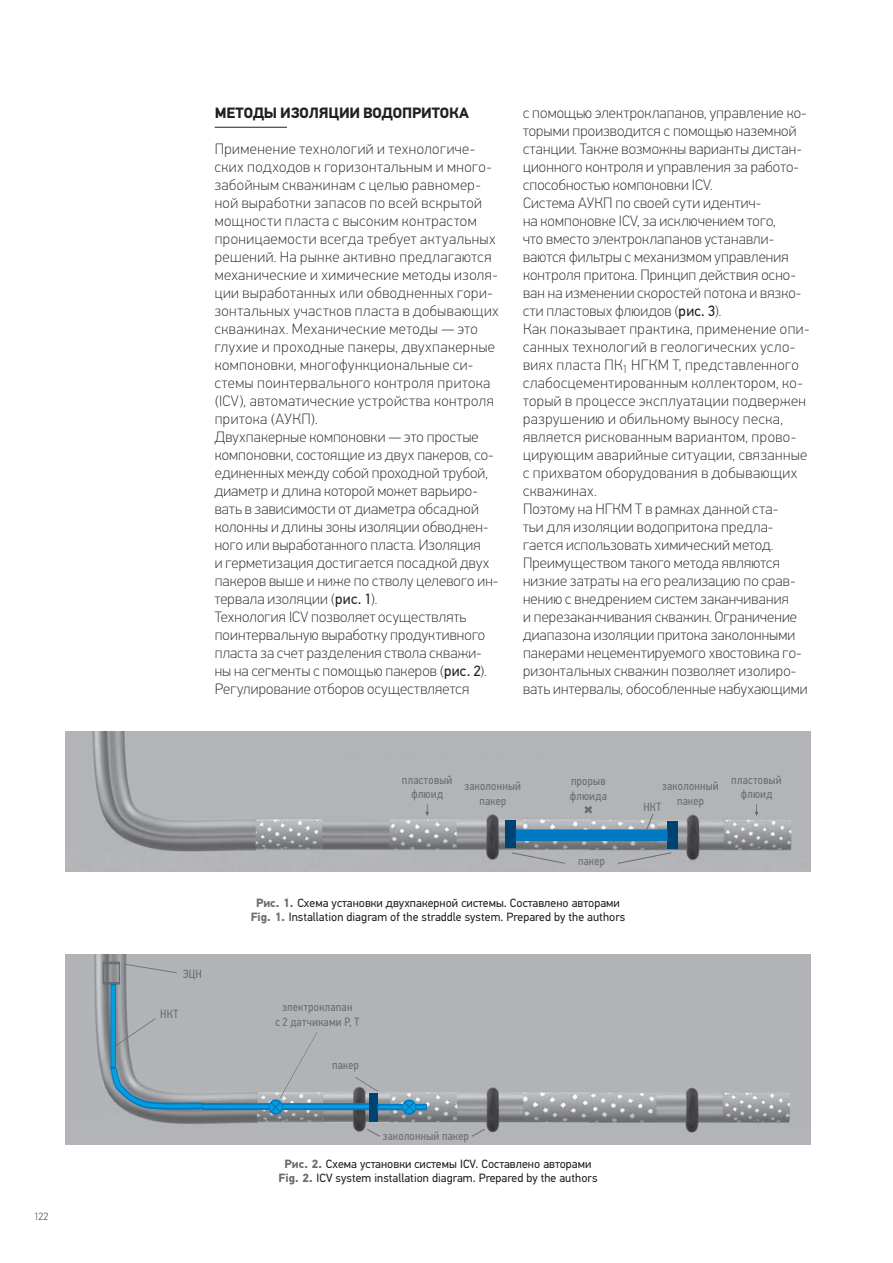
<style>
.page{position:relative;width:893px;height:1263px;background:#fff}
.page>*{position:absolute;margin:0;border:0;box-sizing:border-box;transform-origin:0 0}
.t1{font:100 15px/18px "PFDIN Text Pro";letter-spacing:.02em;color:#231f20}
.t2{font:700 15px "PFDIN Text Pro";letter-spacing:-.01em;color:#231f20}
.t3{font:12px/14.4px "PFDIN Text Pro";letter-spacing:.005em;color:#231f20;text-align:center}
.t4{font:12px/14.4px "PF Din Text Cond Pro";letter-spacing:.02em;color:#6c6d70;text-align:center}
.t5{font:100 10.5px "PFDIN Text Pro";color:#231f20}
.s1{font-weight:400}
.s2{font-weight:700;color:#6c6d70}
</style>
<div class="page">
<hr style="left:215px;top:127px;width:72px;height:1px;background:#231f20">
<img style="left:66px;top:731px;width:744px;height:140px">
<svg style="left:425px;top:804px;width:4px;height:12px"></svg>
<svg style="left:755px;top:804px;width:3px;height:12px"></svg>
<svg style="left:584px;top:806px;width:8px;height:8px"></svg>
<div style="left:668px;top:821px;width:10px;height:28px;background:#004271"></div>
<div style="left:505px;top:821px;width:11px;height:27px;background:#004271"></div>
<div style="left:516px;top:829px;width:152px;height:12px;background:#0079c2"></div>
<svg style="left:617px;top:852px;width:55px;height:12px"></svg>
<svg style="left:511px;top:852px;width:55px;height:12px"></svg>
<svg style="left:645px;top:813px;width:9px;height:18px"></svg>
<img style="left:66px;top:955px;width:744px;height:189px">
<svg style="left:366px;top:1128px;width:15px;height:9px"></svg>
<svg style="left:471px;top:1128px;width:15px;height:9px"></svg>
<div style="left:369px;top:1093px;width:8px;height:29px;background:#004271"></div>
<svg style="left:103px;top:962px;width:324px;height:155px;background:#a1abb3"></svg>
<p class="t5" style="left:34px;top:1213px;width:16px">122</p>
<p class="t2" style="left:215px;top:107px;width:256px">МЕТОДЫ ИЗОЛЯЦИИ ВОДОПРИТОКА</p>
<p class="t1" style="left:215px;top:141px;width:286px">Применение технологий и технологиче&shy;ских подходов к горизонтальным и много&shy;забойным скважинам с целью равномер&shy;ной выработки запасов по всей вскрытой мощности пласта с высоким контрастом проницаемости всегда требует актуальных решений. На рынке активно предлагаются механические и химические методы изоля&shy;ции выработанных или обводненных гори&shy;зонтальных участков пласта в добывающих скважинах. Механические методы — это глухие и проходные пакеры, двухпакерные компоновки, многофункциональные си&shy;стемы поинтервального контроля притока (ICV), автоматические устройства контроля притока (АУКП).<br>Двухпакерные компоновки — это простые компоновки, состоящие из двух пакеров, со&shy;единенных между собой проходной трубой, диаметр и длина которой может варьиро&shy;вать в зависимости от диаметра обсадной колонны и длины зоны изоляции обводнен&shy;ного или выработанного пласта. Изоляция<br>и герметизация достигается посадкой двух пакеров выше и ниже по стволу целевого ин&shy;тервала изоляции (<span class="s1">рис. 1</span>).<br>Технология ICV позволяет осуществлять поинтервальную выработку продуктивного пласта за счет разделения ствола скважи&shy;ны на сегменты с помощью пакеров (<span class="s1">рис. 2</span>).<br>Регулирование отборов осуществляется</p>
<p class="t1" style="left:523px;top:105px;width:288px">с помощью электроклапанов, управление ко&shy;торыми производится с помощью наземной станции. Также возможны варианты дистан&shy;ционного контроля и управления за работо&shy;способностью компоновки ICV.<br>Система АУКП по своей сути идентич-<br>на компоновке ICV, за исключением того,<br>что вместо электроклапанов устанавли&shy;ваются фильтры с механизмом управления контроля притока. Принцип действия осно&shy;ван на изменении скоростей потока и вязко&shy;сти пластовых флюидов (<span class="s1">рис. 3</span>).<br>Как показывает практика, применение опи&shy;санных технологий в геологических усло&shy;виях пласта ПК<sub>1</sub> НГКМ Т, представленного слабосцементированным коллектором, ко&shy;торый в процессе эксплуатации подвержен разрушению и обильному выносу песка, является рискованным вариантом, прово&shy;цирующим аварийные ситуации, связанные с прихватом оборудования в добывающих скважинах.<br>Поэтому на НГКМ Т в рамках данной ста-<br>тьи для изоляции водопритока предла&shy;гается использовать химический метод.<br>Преимуществом такого метода являются низкие затраты на его реализацию по срав&shy;нению с внедрением систем заканчивания<br>и перезаканчивания скважин. Ограничение диапазона изоляции притока заколонными пакерами нецементируемого хвостовика го&shy;ризонтальных скважин позволяет изолиро&shy;вать интервалы, обособленные набухающими</p>
<p class="t4" style="left:183px;top:968px;width:20px">ЭЦН</p>
<p class="t4" style="left:160px;top:1008px;width:19px">НКТ</p>
<p class="t4" style="left:402px;top:774px;width:52px">пластовый флюид</p>
<p class="t4" style="left:570px;top:775px;width:39px;text-align:left">прорыв флюида</p>
<p class="t4" style="left:464px;top:780px;width:58px">заколонный пакер</p>
<p class="t4" style="left:662px;top:780px;width:58px">заколонный пакер</p>
<p class="t4" style="left:643px;top:801px;width:19px">НКТ</p>
<p class="t4" style="left:731px;top:774px;width:52px">пластовый флюид</p>
<p class="t4" style="left:578px;top:855px;width:28px">пакер</p>
<p class="t3" style="left:251px;top:897px;width:376px"><span class="s2">Рис. 1.</span> Схема установки двухпакерной системы. Составлено авторами<br><span class="s2">Fig. 1.</span> Installation diagram of the straddle system. Prepared by the authors</p>
<p class="t4" style="left:275px;top:1001px;width:85px">электроклапан<br>с 2 датчиками P, T</p>
<p class="t4" style="left:332px;top:1059px;width:28px">пакер</p>
<p class="t4" style="left:383px;top:1129px;width:88px">заколонный пакер</p>
<p class="t3" style="left:279px;top:1157px;width:320px"><span class="s2">Рис. 2.</span> Схема установки системы ICV. Составлено авторами<br><span class="s2">Fig. 2.</span> ICV system installation diagram. Prepared by the authors</p>
</div>
